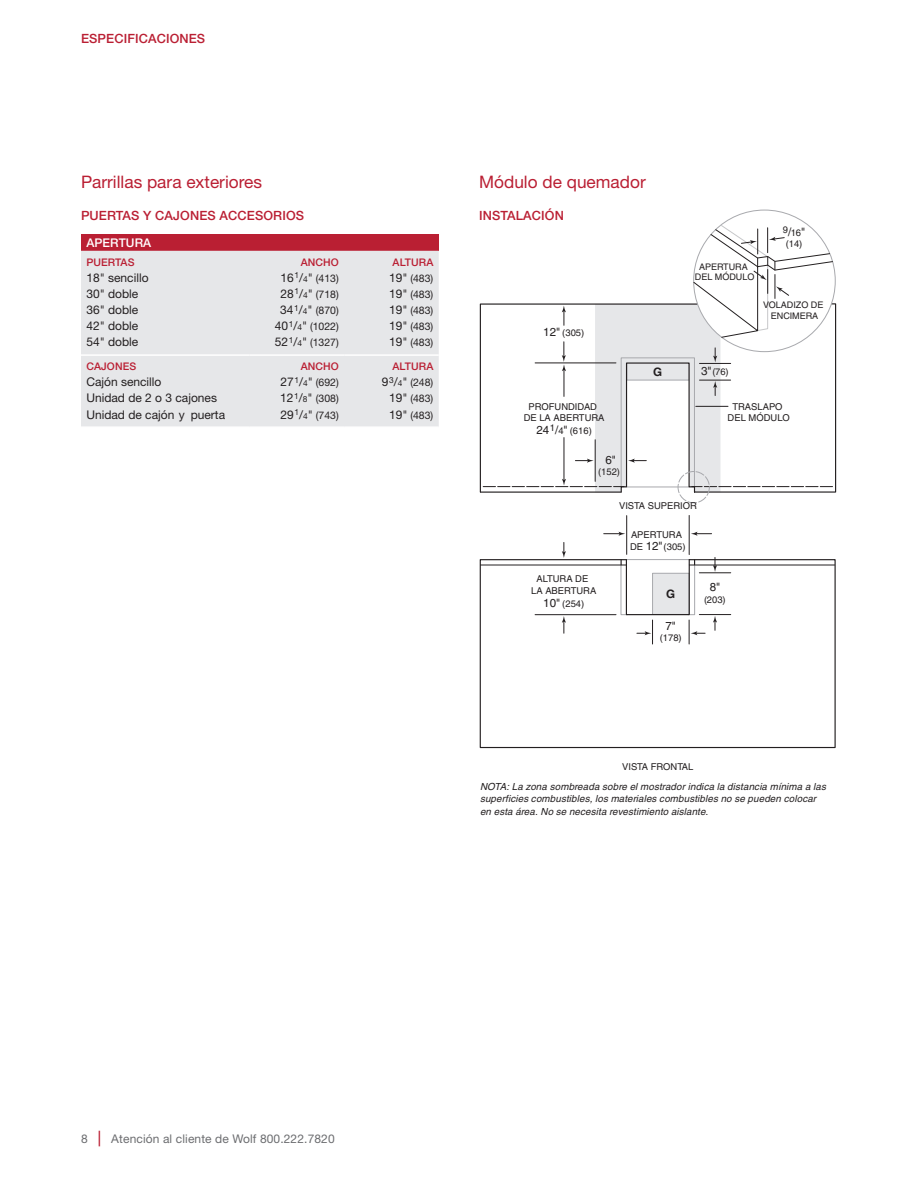
<style>
.page{position:relative;width:918px;height:1188px;background:#fff}
.page>*{position:absolute;margin:0;border:0;box-sizing:border-box;transform-origin:0 0}
.t1{font:17.25px "Helvetica Neue LT Std";color:#ba1f33}
.t2{font:500 12.75px "Helvetica Neue LT Std";letter-spacing:.01em;color:#ba1f33}
.t3{font:12px "Helvetica Neue LT Std";color:#231f20}
.t4{font:12px "Helvetica Neue LT Std";letter-spacing:.01em;color:#6c6d70}
.t5{font:500 12px "Helvetica Neue LT Std";letter-spacing:.01em;color:#fff}
.t6{font:11.55px "Helvetica";color:#231f20}
.t7{font:700 11.55px "Helvetica";color:#231f20}
.t8{font:10.5px "Helvetica Neue LT Std";color:#231f20}
.t9{font:500 10.5px "Helvetica Neue LT Std";letter-spacing:.01em;color:#ba1f33}
.t10{font:italic 9.75px/12.8px "Helvetica";letter-spacing:.015em;color:#231f20}
.t11{font:9.45px/11.6px "Helvetica";color:#231f20;text-align:center}
.t12{font:9px/10.8px "Helvetica";letter-spacing:-.005em;color:#231f20;text-align:center}
.s1{font-size:12px}
.s2{font-size:8.4px}
.s3{font-size:11.55px}
.s4{font-weight:500;font-size:15.6px;color:#ba1f33}
</style>
<div class="page">
<svg style="left:480px;top:566px;width:356px;height:183px"></svg>
<svg style="left:483px;top:224px;width:350px;height:420px"></svg>
<div style="left:81px;top:235px;width:358px;height:16px;background:#ba1f33"></div>
<div style="left:81px;top:251px;width:358px;height:175px;background:#e6e7e9"></div>
<hr style="left:81px;top:354px;width:169px;height:2px;background:#fff">
<hr style="left:250px;top:354px;width:94px;height:2px;background:#fff">
<hr style="left:344px;top:354px;width:95px;height:2px;background:#fff">
<h2 class="t2" style="left:81px;top:31px;width:126px">ESPECIFICACIONES</h2>
<h1 class="t1" style="left:81px;top:171px;width:183px">Parrillas para exteriores</h1>
<h2 class="t2" style="left:81px;top:208px;width:225px">PUERTAS Y CAJONES ACCESORIOS</h2>
<p class="t5" style="left:86px;top:236px;width:66px">APERTURA</p>
<p class="t9" style="left:86px;top:256px;width:50px">PUERTAS</p>
<p class="t9" style="left:301px;top:256px;width:40px">ANCHO</p>
<p class="t9" style="left:393px;top:256px;width:42px">ALTURA</p>
<p class="t3" style="left:86px;top:271px;width:64px">18" sencillo</p>
<p class="t8" style="left:281px;top:272px;width:60px"><span class="s1">16</span><sup>1</sup><span class="s1">/</span><span class="s2">4</span><span class="s1">"</span> (413)</p>
<p class="t8" style="left:389px;top:272px;width:46px"><span class="s1">19"</span> (483)</p>
<p class="t3" style="left:86px;top:287px;width:54px">30" doble</p>
<p class="t8" style="left:281px;top:288px;width:60px"><span class="s1">28</span><sup>1</sup><span class="s1">/</span><span class="s2">4</span><span class="s1">"</span> (718)</p>
<p class="t8" style="left:389px;top:288px;width:46px"><span class="s1">19"</span> (483)</p>
<p class="t3" style="left:86px;top:303px;width:54px">36" doble</p>
<p class="t8" style="left:280px;top:304px;width:60px"><span class="s1">34</span><sup>1</sup><span class="s1">/</span><span class="s2">4</span><span class="s1">"</span> (870)</p>
<p class="t8" style="left:389px;top:304px;width:46px"><span class="s1">19"</span> (483)</p>
<p class="t3" style="left:86px;top:319px;width:54px">42" doble</p>
<p class="t8" style="left:275px;top:320px;width:66px"><span class="s1">40</span><sup>1</sup><span class="s1">/</span><span class="s2">4</span><span class="s1">"</span> (1022)</p>
<p class="t8" style="left:389px;top:320px;width:46px"><span class="s1">19"</span> (483)</p>
<p class="t3" style="left:86px;top:335px;width:54px">54" doble</p>
<p class="t8" style="left:275px;top:336px;width:66px"><span class="s1">52</span><sup>1</sup><span class="s1">/</span><span class="s2">4</span><span class="s1">"</span> (1327)</p>
<p class="t8" style="left:389px;top:336px;width:46px"><span class="s1">19"</span> (483)</p>
<p class="t9" style="left:86px;top:360px;width:51px">CAJONES</p>
<p class="t9" style="left:301px;top:360px;width:40px">ANCHO</p>
<p class="t9" style="left:393px;top:360px;width:42px">ALTURA</p>
<p class="t3" style="left:86px;top:375px;width:77px">Cajón sencillo</p>
<p class="t8" style="left:281px;top:376px;width:60px"><span class="s1">27</span><sup>1</sup><span class="s1">/</span><span class="s2">4</span><span class="s1">"</span> (692)</p>
<p class="t8" style="left:382px;top:376px;width:53px"><span class="s1">9</span><sup>3</sup><span class="s1">/</span><span class="s2">4</span><span class="s1">"</span> (248)</p>
<p class="t3" style="left:86px;top:391px;width:132px">Unidad de 2 o 3 cajones</p>
<p class="t8" style="left:280px;top:392px;width:60px"><span class="s1">12</span><sup>1</sup><span class="s1">/</span><span class="s2">8</span><span class="s1">"</span> (308)</p>
<p class="t8" style="left:389px;top:392px;width:46px"><span class="s1">19"</span> (483)</p>
<p class="t3" style="left:86px;top:407px;width:140px">Unidad de cajón y puerta</p>
<p class="t8" style="left:281px;top:409px;width:60px"><span class="s1">29</span><sup>1</sup><span class="s1">/</span><span class="s2">4</span><span class="s1">"</span> (743)</p>
<p class="t8" style="left:389px;top:409px;width:46px"><span class="s1">19"</span> (483)</p>
<h1 class="t1" style="left:479px;top:171px;width:168px">Módulo de quemador</h1>
<h2 class="t2" style="left:479px;top:208px;width:86px">INSTALACIÓN</h2>
<p class="t11" style="left:543px;top:327px;width:43px"><span class="s3">12"</span> (305)</p>
<p class="t11" style="left:524px;top:400px;width:82px">PROFUNDIDAD<br>DE LA ABERTURA</p>
<p class="t11" style="left:536px;top:425px;width:57px"><span class="s3">24</span>1<span class="s3">/</span>4<span class="s3">"</span> (616)</p>
<p class="t6" style="left:605px;top:453px;width:12px">6"</p>
<p class="t11" style="left:598px;top:466px;width:23px">(152)</p>
<p class="t7" style="left:653px;top:365px;width:11px">G</p>
<p class="t12" style="left:695px;top:261px;width:61px">APERTURA<br>DEL MÓDULO</p>
<p class="t11" style="left:783px;top:228px;width:24px;line-height:10.2px;text-align:left">9<span class="s3">/</span>16<span class="s3">" </span>(14)</p>
<p class="t12" style="left:763px;top:299px;width:62px">VOLADIZO DE<br>ENCIMERA</p>
<p class="t11" style="left:701px;top:366px;width:29px"><span class="s3">3"</span> (76)</p>
<p class="t11" style="left:728px;top:400px;width:64px">TRASLAPO<br>DEL MÓDULO</p>
<p class="t11" style="left:531px;top:573px;width:67px">ALTURA DE<br>LA ABERTURA</p>
<p class="t11" style="left:543px;top:598px;width:43px"><span class="s3">10"</span> (254)</p>
<p class="t11" style="left:619px;top:500px;width:79px">VISTA SUPERIOR</p>
<p class="t11" style="left:630px;top:529px;width:57px;text-align:left">APERTURA<br>DE <span class="s3">12"</span>(305)</p>
<p class="t7" style="left:666px;top:587px;width:11px">G</p>
<p class="t6" style="left:665px;top:619px;width:12px">7"</p>
<p class="t11" style="left:660px;top:632px;width:23px">(178)</p>
<p class="t6" style="left:710px;top:580px;width:12px">8"</p>
<p class="t11" style="left:704px;top:594px;width:23px">(203)</p>
<p class="t11" style="left:622px;top:761px;width:73px">VISTA FRONTAL</p>
<p class="t10" style="left:480px;top:780px;width:347px">NOTA: La zona sombreada sobre el mostrador indica la distancia mínima a las superficies combustibles, los materiales combustibles no se pueden colocar en esta área. No se necesita revestimiento aislante.</p>
<p class="t4" style="left:81px;top:1131px;width:255px">8 <span class="s4">|</span> Atención al cliente de Wolf 800.222.7820</p>
</div>
